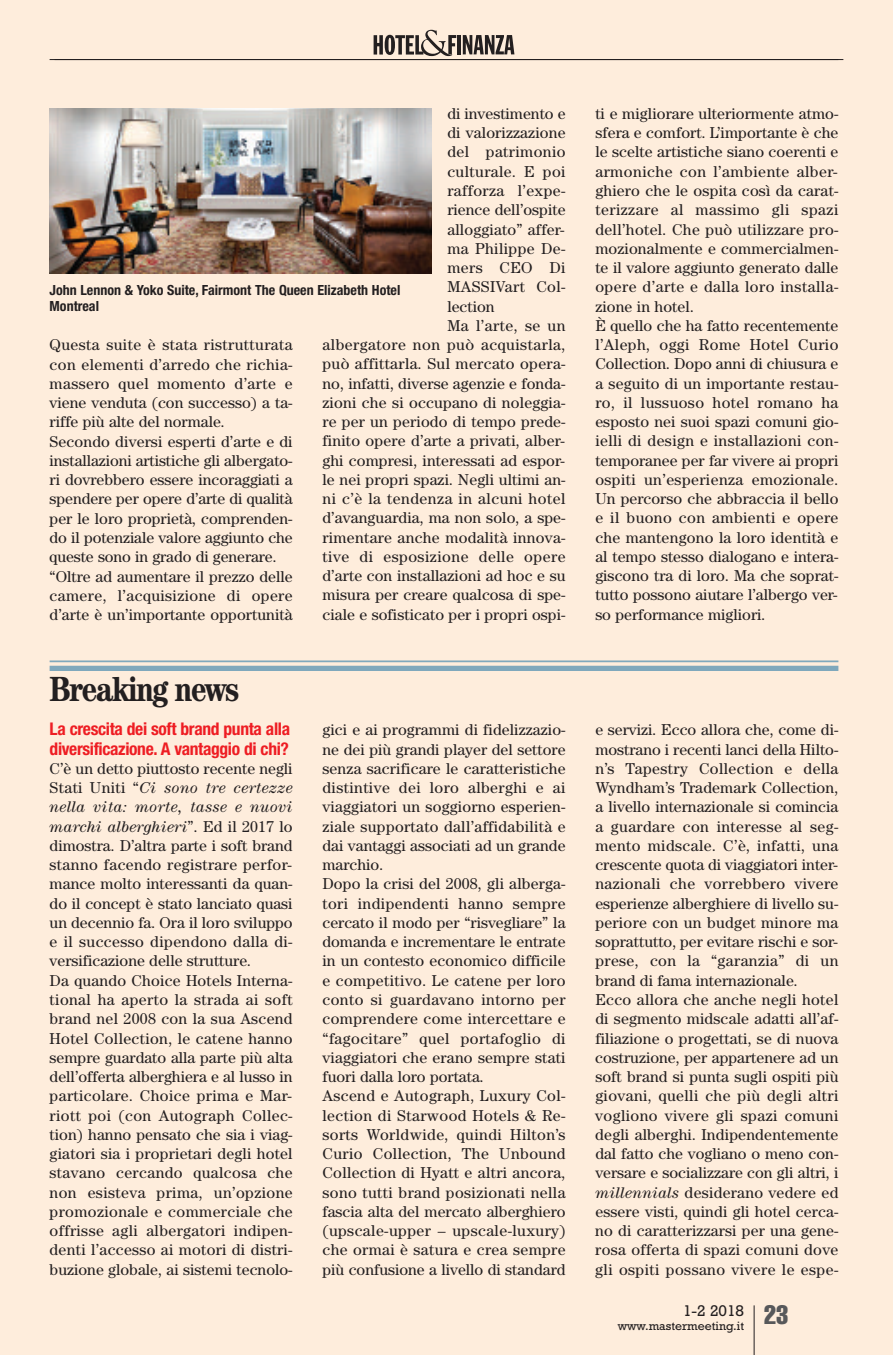
<style>
.page{position:relative;width:893px;height:1355px;background:#fff}
.page>*{position:absolute;margin:0;border:0;box-sizing:border-box;transform-origin:0 0}
.t1{font:700 condensed 35px "Century";letter-spacing:-.04em;color:#231f20}
.t2{font:700 condensed 17.5px/19.2px "Helvetica Neue";letter-spacing:-.02em;color:#ee1d23}
.t3{font:15.75px/19.2px "Century";letter-spacing:.01em;color:#231f20}
.t4{font:15.75px "Century";letter-spacing:.03em;color:#231f20}
.t5{font:15.75px "Rockwell";color:#231f20}
.t6{font:700 condensed 14px/15.8px "Helvetica Neue";color:#231f20}
.t7{font:12.25px "Rockwell";color:#231f20}
.s1{font-style:italic}
</style>
<div class="page">
<div style="left:0;top:0;width:893px;height:1354px;background:#feeddc"></div>
<hr style="left:754px;top:1305px;width:1px;height:49px;background:#231f20">
<hr style="left:50px;top:59px;width:788px;height:1px;background:#231f20">
<hr style="left:457px;top:35px;width:4px;height:19px;background:#231f20">
<svg style="left:463px;top:35px;width:51px;height:19px"></svg>
<svg style="left:374px;top:30px;width:82px;height:26px"></svg>
<hr style="left:55px;top:59px;width:788px;height:1px;background:#231f20">
<hr style="left:50px;top:660px;width:788px;height:2px;background:#7fa8bc">
<div style="left:50px;top:665px;width:788px;height:6px;background:#7fa8bc"></div>
<img style="left:50px;top:108px;width:382px;height:165px">
<p class="t3" style="left:447px;top:105px;width:120px">di investimento e</p>
<p class="t3" style="left:447px;top:125px;width:120px">di valorizzazione</p>
<p class="t3" style="left:447px;top:144px;width:120px">del patrimonio</p>
<p class="t3" style="left:447px;top:163px;width:120px">culturale. E poi</p>
<p class="t3" style="left:447px;top:182px;width:120px">rafforza l’expe-</p>
<p class="t3" style="left:447px;top:202px;width:120px">rience dell’ospite</p>
<p class="t3" style="left:447px;top:221px;width:119px">alloggiato” affer-</p>
<p class="t3" style="left:447px;top:240px;width:120px">ma Philippe De-</p>
<p class="t3" style="left:447px;top:259px;width:120px">mers CEO Di</p>
<p class="t3" style="left:447px;top:279px;width:120px">MASSIVart Col-</p>
<p class="t3" style="left:447px;top:298px;width:49px">lection</p>
<p class="t4" style="left:447px;top:320px;width:120px">Ma l’arte, se un</p>
<p class="t4" style="left:322px;top:339px;width:245px">albergatore non può acquistarla,</p>
<p class="t3" style="left:322px;top:356px;width:245px">può affittarla. Sul mercato opera-</p>
<p class="t3" style="left:322px;top:375px;width:245px">no, infatti, diverse agenzie e fonda-</p>
<p class="t3" style="left:322px;top:394px;width:245px">zioni che si occupano di noleggia-</p>
<p class="t3" style="left:322px;top:413px;width:245px">re per un periodo di tempo prede-</p>
<p class="t3" style="left:322px;top:433px;width:244px">finito opere d’arte a privati, alber-</p>
<p class="t3" style="left:322px;top:452px;width:244px">ghi compresi, interessati ad espor-</p>
<p class="t3" style="left:322px;top:471px;width:245px">le nei propri spazi. Negli ultimi an-</p>
<p class="t4" style="left:322px;top:493px;width:245px">ni c’è la tendenza in alcuni hotel</p>
<p class="t3" style="left:322px;top:510px;width:245px">d’avanguardia, ma non solo, a spe-</p>
<p class="t3" style="left:322px;top:529px;width:245px">rimentare anche modalità innova-</p>
<p class="t4" style="left:322px;top:551px;width:245px">tive di esposizione delle opere</p>
<p class="t3" style="left:322px;top:567px;width:245px">d’arte con installazioni ad hoc e su</p>
<p class="t3" style="left:322px;top:587px;width:245px">misura per creare qualcosa di spe-</p>
<p class="t3" style="left:322px;top:606px;width:245px">ciale e sofisticato per i propri ospi-</p>
<p class="t6" style="left:50px;top:283px;width:352px">John Lennon &amp; Yoko Suite, Fairmont The Queen Elizabeth Hotel<br>Montreal</p>
<p class="t3" style="left:50px;top:337px;width:245px">Questa suite è stata ristrutturata con elementi d’arredo che richia&shy;massero quel momento d’arte e viene venduta (con successo) a ta&shy;riffe più alte del normale.<br>Secondo diversi esperti d’arte e di installazioni artistiche gli albergato&shy;ri dovrebbero essere incoraggiati a spendere per opere d’arte di qualità per le loro proprietà, comprenden&shy;do il potenziale valore aggiunto che queste sono in grado di generare. “Oltre ad aumentare il prezzo delle camere, l’acquisizione di opere d’arte è un’importante opportunità</p>
<h1 class="t1" style="left:50px;top:676px;width:191px">Breaking news</h1>
<p class="t3" style="left:595px;top:105px;width:245px">ti e migliorare ulteriormente atmo&shy;sfera e comfort. L’importante è che le scelte artistiche siano coerenti e armoniche con l’ambiente alber&shy;ghiero che le ospita così da carat&shy;terizzare al massimo gli spazi dell’hotel. Che può utilizzare pro&shy;mozionalmente e commercialmen&shy;te il valore aggiunto generato dalle opere d’arte e dalla loro installa&shy;zione in hotel.<br>È quello che ha fatto recentemente l’Aleph, oggi Rome Hotel Curio Collection. Dopo anni di chiusura e a seguito di un importante restau&shy;ro, il lussuoso hotel romano ha esposto nei suoi spazi comuni gio&shy;ielli di design e installazioni con&shy;temporanee per far vivere ai propri ospiti un’esperienza emozionale.<br>Un percorso che abbraccia il bello e il buono con ambienti e opere che mantengono la loro identità e al tempo stesso dialogano e intera&shy;giscono tra di loro. Ma che soprat&shy;tutto possono aiutare l’albergo ver&shy;so performance migliori.</p>
<p class="t2" style="left:50px;top:721px;width:242px">La crescita dei soft brand punta alla diversificazione. A vantaggio di chi?</p>
<p class="t3" style="left:50px;top:760px;width:245px">C’è un detto piuttosto recente negli Stati Uniti “<span class="s1">Ci sono tre certezze nella vita: morte, tasse e nuovi marchi alberghieri</span>”. Ed il 2017 lo dimostra. D’altra parte i soft brand stanno facendo registrare perfor&shy;mance molto interessanti da quan&shy;do il concept è stato lanciato quasi un decennio fa. Ora il loro sviluppo e il successo dipendono dalla di&shy;versificazione delle strutture.<br>Da quando Choice Hotels Interna&shy;tional ha aperto la strada ai soft brand nel 2008 con la sua Ascend Hotel Collection, le catene hanno sempre guardato alla parte più alta dell’offerta alberghiera e al lusso in particolare. Choice prima e Mar&shy;riott poi (con Autograph Collec&shy;tion) hanno pensato che sia i viag&shy;giatori sia i proprietari degli hotel stavano cercando qualcosa che non esisteva prima, un’opzione promozionale e commerciale che offrisse agli albergatori indipen&shy;denti l’accesso ai motori di distri&shy;buzione globale, ai sistemi tecnolo-</p>
<p class="t3" style="left:322px;top:721px;width:245px">gici e ai programmi di fidelizzazio&shy;ne dei più grandi player del settore senza sacrificare le caratteristiche distintive dei loro alberghi e ai viaggiatori un soggiorno esperien&shy;ziale supportato dall’affidabilità e dai vantaggi associati ad un grande marchio.<br>Dopo la crisi del 2008, gli alberga&shy;tori indipendenti hanno sempre cercato il modo per “risvegliare” la domanda e incrementare le entrate in un contesto economico difficile e competitivo. Le catene per loro conto si guardavano intorno per comprendere come intercettare e “fagocitare” quel portafoglio di viaggiatori che erano sempre stati fuori dalla loro portata.<br>Ascend e Autograph, Luxury Col&shy;lection di Starwood Hotels &amp; Re&shy;sorts Worldwide, quindi Hilton’s Curio Collection, The Unbound Collection di Hyatt e altri ancora, sono tutti brand posizionati nella fascia alta del mercato alberghiero (upscale-upper – upscale-luxury) che ormai è satura e crea sempre più confusione a livello di standard</p>
<p class="t3" style="left:595px;top:721px;width:245px">e servizi. Ecco allora che, come di&shy;mostrano i recenti lanci della Hilto&shy;n’s Tapestry Collection e della Wyndham’s Trademark Collection, a livello internazionale si comincia a guardare con interesse al seg&shy;mento midscale. C’è, infatti, una crescente quota di viaggiatori inter&shy;nazionali che vorrebbero vivere esperienze alberghiere di livello su&shy;periore con un budget minore ma soprattutto, per evitare rischi e sor&shy;prese, con la “garanzia” di un brand di fama internazionale.<br>Ecco allora che anche negli hotel di segmento midscale adatti all’af&shy;filiazione o progettati, se di nuova costruzione, per appartenere ad un soft brand si punta sugli ospiti più giovani, quelli che più degli altri vogliono vivere gli spazi comuni degli alberghi. Indipendentemente dal fatto che vogliano o meno con&shy;versare e socializzare con gli altri, i <span class="s1">millennials</span> desiderano vedere ed essere visti, quindi gli hotel cerca&shy;no di caratterizzarsi per una gene&shy;rosa offerta di spazi comuni dove gli ospiti possano vivere le espe-</p>
<p class="t7" style="left:618px;top:1321px;width:172px">www.mastermeeting.it <sup>23</sup></p>
<p class="t5" style="left:683px;top:1305px;width:63px">1-2 2018</p>
</div>
